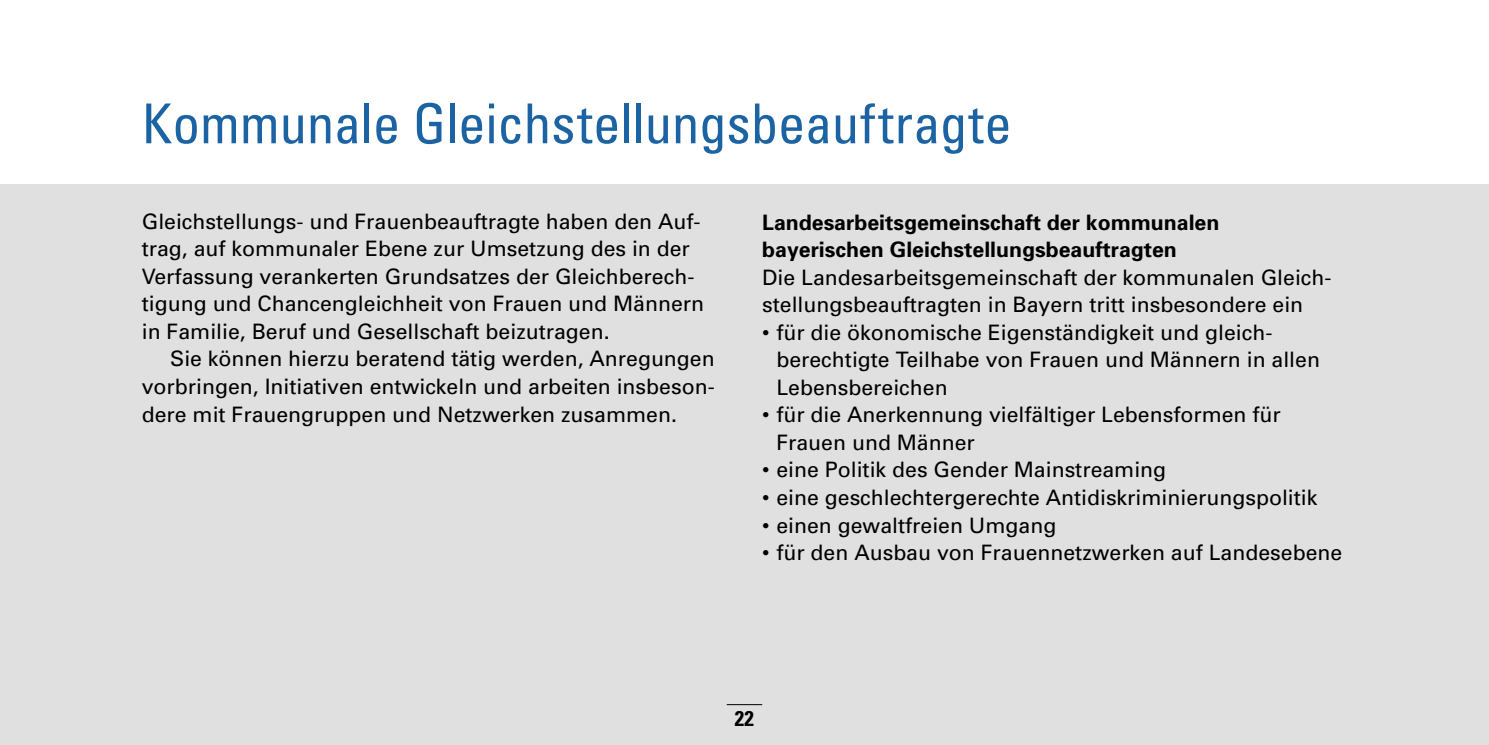
<style>
.page{position:relative;width:1489px;height:745px;background:#fff}
.page>*{position:absolute;margin:0;border:0;box-sizing:border-box;transform-origin:0 0}
.t1{font:condensed 55px "Univers";letter-spacing:-.005em;color:#1b63a3}
.t2{font:21.25px/27.5px "Univers";color:#000}
.t3{font:700 21.25px/27.5px "Univers";color:#000}
.t4{font:700 condensed 21.25px "Univers";color:#000}
</style>
<div class="page">
<div style="left:0;top:184px;width:1488px;height:560px;background:#e0e0e0"></div>
<hr style="left:726px;top:703px;width:36px;height:1px;background:#000">
<h1 class="t1" style="left:142px;top:89px;width:871px">Kommunale Gleichstellungsbeauftragte</h1>
<p class="t2" style="left:142px;top:207px;width:564px">Gleichstellungs- und Frauenbeauftragte haben den Auf&shy;trag, auf kommunaler Ebene zur Umsetzung des in der Verfassung verankerten Grundsatzes der Gleichberech&shy;tigung und Chancengleichheit von Frauen und Männern in Familie, Beruf und Gesellschaft beizutragen.</p>
<p class="t2" style="left:142px;top:345px;width:574px;text-align:justify;text-indent:28px">Sie können hierzu beratend tätig werden, Anregungen vorbringen, Initiativen entwickeln und arbeiten insbeson&shy;dere mit Frauengruppen und Netzwerken zusammen.</p>
<p class="t3" style="left:762px;top:208px;width:458px">Landesarbeitsgemeinschaft der kommunalen bayerischen Gleichstellungsbeauftragten</p>
<p class="t2" style="left:762px;top:263px;width:571px">Die Landesarbeitsgemeinschaft der kommunalen Gleich&shy;stellungsbeauftragten in Bayern tritt insbesondere ein</p>
<p class="t2" style="left:776px;top:318px;width:545px;text-indent:-14px">• für die ökonomische Eigenständigkeit und gleich&shy;berechtigte Teilhabe von Frauen und Männern in allen<br>Lebensbereichen</p>
<p class="t2" style="left:776px;top:401px;width:506px;text-indent:-14px">• für die Anerkennung vielfältiger Lebensformen für<br>Frauen und Männer</p>
<p class="t2" style="left:762px;top:456px;width:405px">• eine Politik des Gender Mainstreaming</p>
<p class="t2" style="left:762px;top:483px;width:556px">• eine geschlechtergerechte Antidiskriminierungspolitik</p>
<p class="t2" style="left:762px;top:511px;width:296px">• einen gewaltfreien Umgang</p>
<p class="t2" style="left:762px;top:538px;width:581px">• für den Ausbau von Frauennetzwerken auf Landesebene</p>
<p class="t4" style="left:735px;top:705px;width:21px">22</p>
</div>
